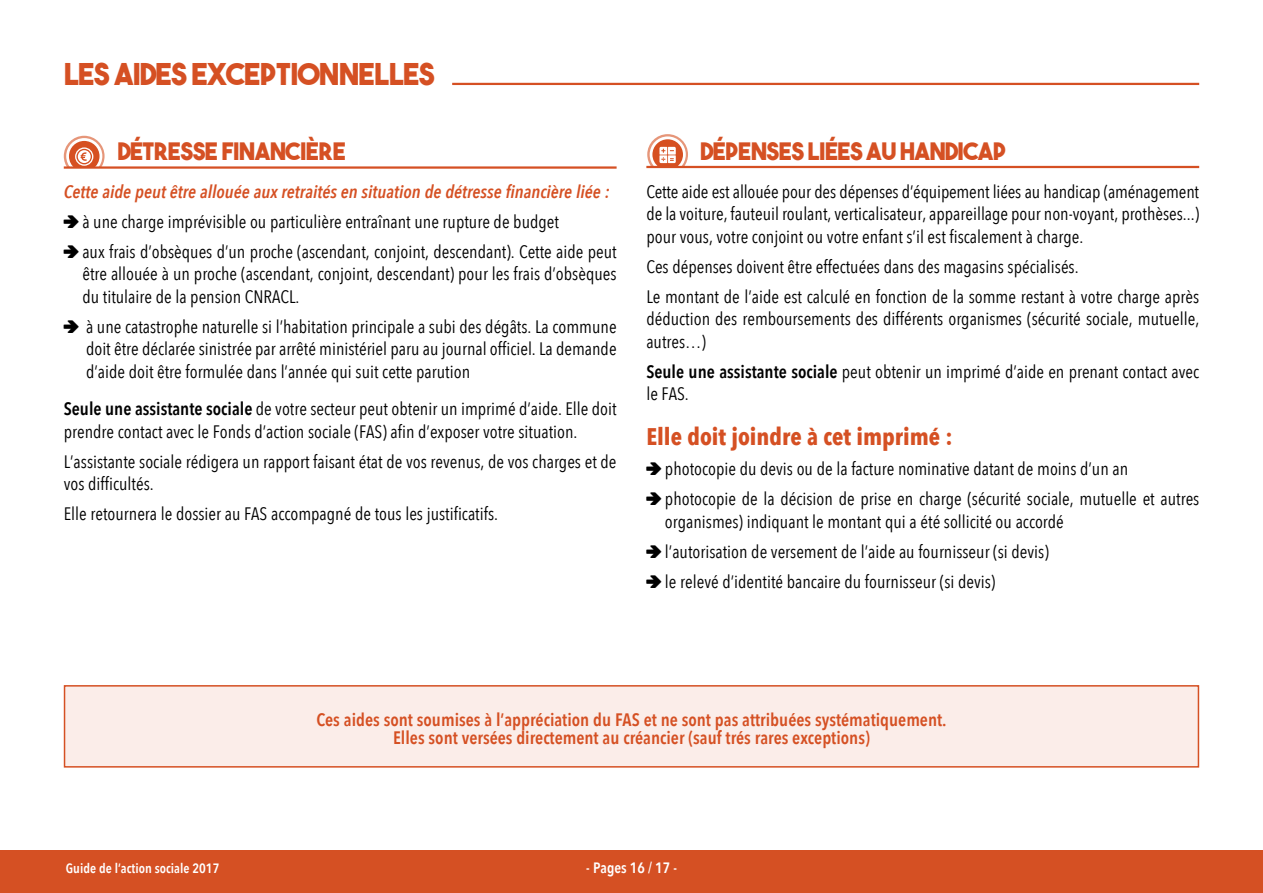
<style>
.page{position:relative;width:1263px;height:893px;background:#fff}
.page>*{position:absolute;margin:0;border:0;box-sizing:border-box;transform-origin:0 0}
.t1{font:30px "The Bold Font";letter-spacing:-.025em;color:#d55023}
.t2{font:24px "The Bold Font";letter-spacing:-.025em;color:#d55023}
.t3{font:700 24px "Avenir Next Condensed";color:#d55023}
.t4{font:18px/22.5px "Avenir Next Condensed";color:#000;text-align:justify}
.encarts_v{font:600 18px "Avenir Next Condensed";color:#d55023}
.t5{font:italic 600 18px "Avenir Next Condensed";color:#d55023}
.t6{font:600 15px "Avenir Next Condensed";color:#fff}
.t7{font:600 13.5px "Avenir Next Condensed";color:#fff}
.s1{font-family:"Arrowstfb";font-size:15px}
.s2{font-weight:600}
</style>
<div class="page">
<div style="left:0;top:850px;width:1263px;height:43px;background:#d55023"></div>
<svg style="left:64px;top:136px;width:41px;height:30px"></svg>
<hr style="left:64px;top:166px;width:553px;height:3px;background:#d55023">
<hr style="left:452px;top:83px;width:747px;height:2px;background:#d55023">
<svg style="left:647px;top:134px;width:41px;height:32px"></svg>
<hr style="left:646px;top:166px;width:553px;height:2px;background:#d55023">
<div style="left:65px;top:686px;width:1133px;height:81px;background:#fbede9"></div>
<div style="left:64px;top:685px;width:1135px;height:83px;border:2px solid #d55023"></div>
<p class="t1" style="left:64px;top:55px;width:373px">LES AIDES EXCEPTIONNELLES</p>
<p class="t2" style="left:118px;top:136px;width:230px">DÉTRESSE FINANCIÈRE</p>
<p class="t5" style="left:64px;top:180px;width:547px">Cette aide peut être allouée aux retraités en situation de détresse financière liée :</p>
<p class="t4" style="left:64px;top:209px;width:497px"><span class="s1">f</span> à une charge imprévisible ou particulière entraînant une rupture de budget</p>
<p class="t4" style="left:82px;top:239px;width:536px;text-indent:-19px"><span class="s1">f</span> aux frais d’obsèques d’un proche (ascendant, conjoint, descendant). Cette aide peut être allouée à un proche (ascendant, conjoint, descendant) pour les frais d’obsèques du titulaire de la pension CNRACL.</p>
<p class="t4" style="left:86px;top:314px;width:532px;text-indent:-22px"><span class="s1">f</span> à une catastrophe naturelle si l’habitation principale a subi des dégâts. La commune doit être déclarée sinistrée par arrêté ministériel paru au journal officiel. La demande d’aide doit être formulée dans l’année qui suit cette parution</p>
<p class="t4" style="left:64px;top:397px;width:554px"><span class="s2">Seule une assistante sociale</span> de votre secteur peut obtenir un imprimé d’aide. Elle doit prendre contact avec le Fonds d’action sociale (FAS) afin d’exposer votre situation.</p>
<p class="t4" style="left:64px;top:449px;width:554px">L’assistante sociale rédigera un rapport faisant état de vos revenus, de vos charges et de vos difficultés.</p>
<p class="t4" style="left:64px;top:502px;width:436px">Elle retournera le dossier au FAS accompagné de tous les justificatifs.</p>
<p class="t2" style="left:700px;top:136px;width:308px">DÉPENSES LIÉES AU HANDICAP</p>
<p class="t4" style="left:646px;top:179px;width:554px">Cette aide est allouée pour des dépenses d’équipement liées au handicap (aménagement de la voiture, fauteuil roulant, verticalisateur, appareillage pour non-voyant, prothèses...) pour vous, votre conjoint ou votre enfant s’il est fiscalement à charge.</p>
<p class="t4" style="left:646px;top:254px;width:434px">Ces dépenses doivent être effectuées dans des magasins spécialisés.</p>
<p class="t4" style="left:646px;top:284px;width:554px">Le montant de l’aide est calculé en fonction de la somme restant à votre charge après déduction des remboursements des différents organismes (sécurité sociale, mutuelle, autres…)</p>
<p class="t4" style="left:646px;top:359px;width:554px"><span class="s2">Seule une assistante sociale</span> peut obtenir un imprimé d’aide en prenant contact avec le FAS.</p>
<p class="t3" style="left:646px;top:422px;width:308px">Elle doit joindre à cet imprimé :</p>
<p class="t4" style="left:646px;top:457px;width:483px"><span class="s1">f</span> photocopie du devis ou de la facture nominative datant de moins d’un an</p>
<p class="t4" style="left:665px;top:487px;width:536px;text-indent:-19px"><span class="s1">f</span> photocopie de la décision de prise en charge (sécurité sociale, mutuelle et autres organismes) indiquant le montant qui a été sollicité ou accordé</p>
<p class="t4" style="left:646px;top:539px;width:404px"><span class="s1">f</span> l’autorisation de versement de l’aide au fournisseur (si devis)</p>
<p class="t4" style="left:646px;top:569px;width:351px"><span class="s1">f</span> le relevé d’identité bancaire du fournisseur (si devis)</p>
<p class="encarts_v" style="left:316px;top:704px;width:632px">Ces aides sont soumises à l’appréciation du FAS et ne sont pas attribuées systématiquement.</p>
<p class="encarts_v" style="left:393px;top:722px;width:478px">Elles sont versées directement au créancier (sauf trés rares exceptions)</p>
<p class="t7" style="left:66px;top:856px;width:155px">Guide de l’action sociale 2017</p>
<p class="t6" style="left:586px;top:854px;width:92px">- Pages 16 / 17 -</p>
</div>
